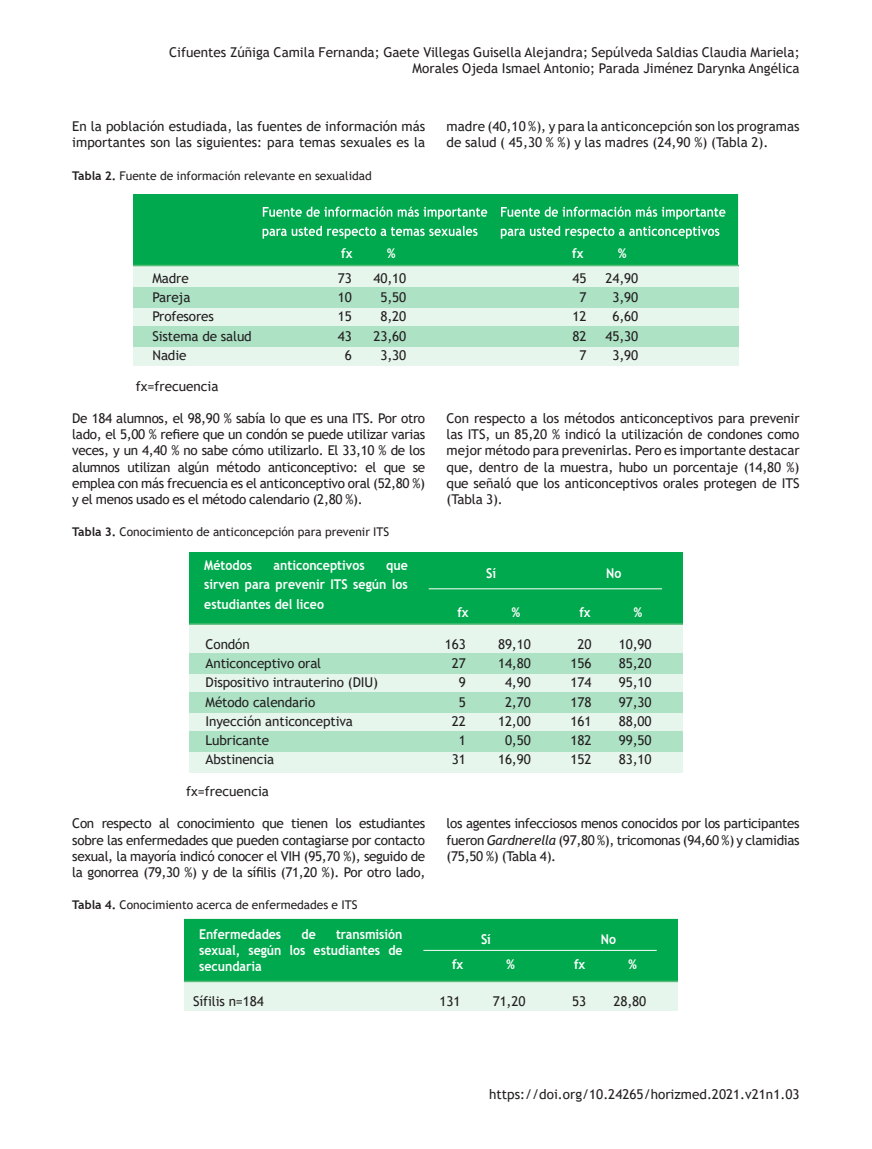
<style>
.page{position:relative;width:872px;height:1149px;background:#fff}
.page>*{position:absolute;margin:0;border:0;box-sizing:border-box;transform-origin:0 0}
.TEXTO_PRINCIPAL_HORI{font:13.5px/19.2px "Trebuchet MS";letter-spacing:-.01em;color:#231f20;text-align:center}
.t1{font:700 13.5px/19.2px "Trebuchet MS";color:#fff;text-align:justify;scale:.91 1}
.ENCABEZADO_AUTOR{font:13.5px/16.2px "Trebuchet MS";color:#231f20;text-align:right}
.LEYENDAS_cuadros{font:12px "Trebuchet MS";color:#231f20}
.s1{font-weight:700}
.s2{font-style:italic}
</style>
<div class="page">
<div style="left:134px;top:194px;width:604px;height:171px;background:#e6f6ed"></div>
<div style="left:134px;top:194px;width:604px;height:71px;background:#00a94d"></div>
<div style="left:134px;top:287px;width:604px;height:21px;background:#ade2c5"></div>
<div style="left:134px;top:326px;width:604px;height:21px;background:#ade2c5"></div>
<hr style="left:134px;top:265px;width:604px;height:1px;background:#54bc77">
<svg style="left:263px;top:206px;width:129px;height:11px"></svg>
<svg style="left:398px;top:207px;width:89px;height:12px"></svg>
<svg style="left:262px;top:226px;width:215px;height:12px"></svg>
<svg style="left:501px;top:206px;width:129px;height:11px"></svg>
<svg style="left:636px;top:207px;width:89px;height:12px"></svg>
<svg style="left:501px;top:226px;width:218px;height:12px"></svg>
<div style="left:189px;top:552px;width:493px;height:220px;background:#e6f6ed"></div>
<div style="left:189px;top:552px;width:493px;height:72px;background:#00a94d"></div>
<div style="left:189px;top:653px;width:493px;height:20px;background:#ade2c5"></div>
<div style="left:189px;top:692px;width:493px;height:20px;background:#ade2c5"></div>
<div style="left:189px;top:730px;width:493px;height:21px;background:#ade2c5"></div>
<hr style="left:189px;top:623px;width:493px;height:1px;background:#54bc77">
<hr style="left:429px;top:588px;width:233px;height:1px;background:#fff">
<div style="left:184px;top:981px;width:493px;height:29px;background:#e6f6ed"></div>
<div style="left:184px;top:918px;width:493px;height:63px;background:#00a94d"></div>
<hr style="left:184px;top:980px;width:493px;height:1px;background:#54bc77">
<hr style="left:423px;top:949px;width:234px;height:1px;background:#fff">
<p class="ENCABEZADO_AUTOR" style="left:169px;top:44px;width:632px">Cifuentes Zúñiga Camila Fernanda; Gaete Villegas Guisella Alejandra; Sepúlveda Saldias Claudia Mariela;<br>Morales Ojeda Ismael Antonio; Parada Jiménez Darynka Angélica</p>
<p class="TEXTO_PRINCIPAL_HORI" style="left:72px;top:118px;width:354px;line-height:16.2px;text-align:left">En la población estudiada, las fuentes de información más importantes son las siguientes: para temas sexuales es la</p>
<p class="LEYENDAS_cuadros" style="left:72px;top:168px;width:301px"><span class="s1">Tabla 2.</span> Fuente de información relevante en sexualidad</p>
<p class="TEXTO_PRINCIPAL_HORI" style="left:446px;top:118px;width:354px;line-height:16.2px;text-align:left">madre (40,10 %), y para la anticoncepción son los programas de salud ( 45,30 % %) y las madres (24,90 %) (Tabla 2).</p>
<p class="t1" style="left:341px;top:244px;width:14px">fx</p>
<p class="t1" style="left:387px;top:244px;width:11px">%</p>
<p class="TEXTO_PRINCIPAL_HORI" style="left:152px;top:268px;width:101px;text-align:left">Madre<br>Pareja<br>Profesores<br>Sistema de salud<br>Nadie</p>
<p class="TEXTO_PRINCIPAL_HORI" style="left:338px;top:268px;width:16px">73<br>10<br>15<br>43<br>6</p>
<p class="TEXTO_PRINCIPAL_HORI" style="left:373px;top:268px;width:34px">40,10<br>5,50<br>8,20<br>23,60<br>3,30</p>
<p class="TEXTO_PRINCIPAL_HORI" style="left:136px;top:376px;width:84px">fx=frecuencia</p>
<p class="t1" style="left:572px;top:244px;width:14px">fx</p>
<p class="t1" style="left:618px;top:244px;width:11px">%</p>
<p class="TEXTO_PRINCIPAL_HORI" style="left:572px;top:268px;width:16px">45<br>7<br>12<br>82<br>7</p>
<p class="TEXTO_PRINCIPAL_HORI" style="left:605px;top:268px;width:34px">24,90<br>3,90<br>6,60<br>45,30<br>3,90</p>
<p class="TEXTO_PRINCIPAL_HORI" style="left:72px;top:410px;width:354px;line-height:16.2px;text-align:justify">De 184 alumnos, el 98,90 % sabía lo que es una ITS. Por otro lado, el 5,00 % refiere que un condón se puede utilizar varias veces, y un 4,40 % no sabe cómo utilizarlo. El 33,10 % de los alumnos utilizan algún método anticonceptivo: el que se emplea con más frecuencia es el anticonceptivo oral (52,80 %) y el menos usado es el método calendario (2,80 %).</p>
<p class="TEXTO_PRINCIPAL_HORI" style="left:446px;top:410px;width:354px;line-height:16.2px;text-align:justify">Con respecto a los métodos anticonceptivos para prevenir las ITS, un 85,20 % indicó la utilización de condones como mejor método para prevenirlas. Pero es importante destacar que, dentro de la muestra, hubo un porcentaje (14,80 %) que señaló que los anticonceptivos orales protegen de ITS (Tabla 3).</p>
<p class="LEYENDAS_cuadros" style="left:72px;top:524px;width:318px"><span class="s1">Tabla 3.</span> Conocimiento de anticoncepción para prevenir ITS</p>
<p class="t1" style="left:204px;top:555px;width:54px">Métodos</p>
<p class="t1" style="left:274px;top:555px;width:102px">anticonceptivos</p>
<p class="t1" style="left:204px;top:555px;width:225px;text-indent:182px">que sirven para prevenir ITS según los estudiantes del liceo</p>
<p class="t1" style="left:486px;top:563px;width:12px">Sí</p>
<p class="t1" style="left:606px;top:563px;width:18px">No</p>
<p class="t1" style="left:512px;top:602px;width:11px">%</p>
<p class="t1" style="left:457px;top:602px;width:14px">fx</p>
<p class="t1" style="left:579px;top:602px;width:14px">fx</p>
<p class="t1" style="left:634px;top:602px;width:11px">%</p>
<p class="TEXTO_PRINCIPAL_HORI" style="left:570px;top:634px;width:22px">20<br>156<br>174<br>178<br>161<br>182<br>152</p>
<p class="TEXTO_PRINCIPAL_HORI" style="left:619px;top:634px;width:34px;text-align:justify">10,90<br>85,20<br>95,10<br>97,30<br>88,00<br>99,50<br>83,10</p>
<p class="TEXTO_PRINCIPAL_HORI" style="left:206px;top:634px;width:174px;text-align:left">Condón<br>Anticonceptivo oral<br>Dispositivo intrauterino (DIU)<br>Método calendario<br>Inyección anticonceptiva<br>Lubricante<br>Abstinencia</p>
<p class="TEXTO_PRINCIPAL_HORI" style="left:445px;top:634px;width:22px;text-align:right">163<br>27<br>9<br>5<br>22<br>1<br>31</p>
<p class="TEXTO_PRINCIPAL_HORI" style="left:498px;top:634px;width:34px">89,10<br>14,80<br>4,90<br>2,70<br>12,00<br>0,50<br>16,90</p>
<p class="TEXTO_PRINCIPAL_HORI" style="left:186px;top:781px;width:84px">fx=frecuencia</p>
<p class="TEXTO_PRINCIPAL_HORI" style="left:72px;top:815px;width:354px;line-height:16.2px;text-align:justify">Con respecto al conocimiento que tienen los estudiantes sobre las enfermedades que pueden contagiarse por contacto sexual, la mayoría indicó conocer el VIH (95,70 %), seguido de la gonorrea (79,30 %) y de la sífilis (71,20 %). Por otro lado,</p>
<p class="LEYENDAS_cuadros" style="left:72px;top:897px;width:287px"><span class="s1">Tabla 4.</span> Conocimiento acerca de enfermedades e ITS</p>
<p class="TEXTO_PRINCIPAL_HORI" style="left:446px;top:815px;width:354px;line-height:16.2px;text-align:justify">los agentes infecciosos menos conocidos por los participantes fueron <span class="s2">Gardnerella</span> (97,80 %), tricomonas (94,60 %) y clamidias (75,50 %) (Tabla 4).</p>
<p class="t1" style="left:199px;top:923px;width:92px">Enfermedades</p>
<p class="t1" style="left:301px;top:923px;width:17px">de</p>
<p class="t1" style="left:199px;top:925px;width:225px;line-height:16.2px;text-indent:137px">transmisión sexual, según los estudiantes de secundaria</p>
<p class="t1" style="left:481px;top:928px;width:12px">Sí</p>
<p class="t1" style="left:601px;top:928px;width:18px">No</p>
<p class="t1" style="left:506px;top:954px;width:11px">%</p>
<p class="t1" style="left:452px;top:954px;width:14px">fx</p>
<p class="t1" style="left:574px;top:954px;width:14px">fx</p>
<p class="t1" style="left:628px;top:954px;width:11px">%</p>
<p class="TEXTO_PRINCIPAL_HORI" style="left:572px;top:991px;width:16px">53</p>
<p class="TEXTO_PRINCIPAL_HORI" style="left:193px;top:991px;width:72px">Sífilis n=184</p>
<p class="TEXTO_PRINCIPAL_HORI" style="left:439px;top:991px;width:22px">131</p>
<p class="TEXTO_PRINCIPAL_HORI" style="left:493px;top:991px;width:34px">71,20</p>
<p class="TEXTO_PRINCIPAL_HORI" style="left:613px;top:991px;width:34px">28,80</p>
<p class="TEXTO_PRINCIPAL_HORI" style="left:489px;top:1084px;width:312px">https://doi.org/10.24265/horizmed.2021.v21n1.03</p>
<p class="TEXTO_PRINCIPAL_HORI" style="left:493px;top:1087px;width:34px">79,30</p>
<p class="TEXTO_PRINCIPAL_HORI" style="left:613px;top:1087px;width:34px">20,10</p>
<p class="TEXTO_PRINCIPAL_HORI" style="left:572px;top:1087px;width:16px">37</p>
</div>
